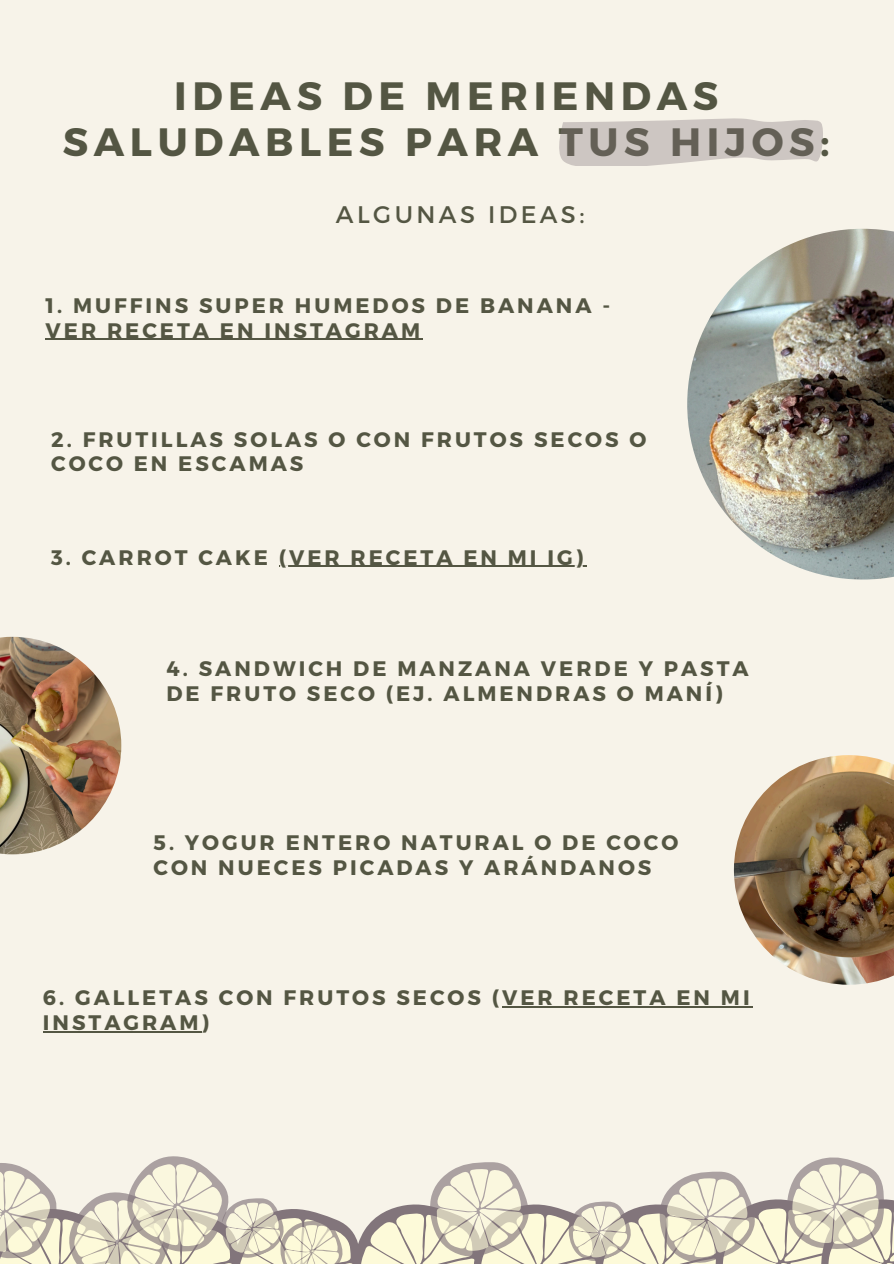
<style>
.page{position:relative;width:894px;height:1264px;background:#fff}
.page>*{position:absolute;margin:0;border:0;box-sizing:border-box;transform-origin:0 0}
.t1{font:700 39.45px/46.2px "Montserrat";letter-spacing:.14em;color:#545643;text-align:center}
.t2{font:24px "Montserrat";letter-spacing:.14em;color:#545643}
.t3{font:700 21px/24.8px "Montserrat";letter-spacing:.14em;color:#545643}
</style>
<div class="page">
<div style="left:0;top:0;width:893px;height:1260px;background:#f7f3e9"></div>
<svg style="left:559px;top:118px;width:263px;height:47px;background:#d2cbc6"></svg>
<img style="left:687px;top:229px;width:206px;height:350px">
<svg style="left:0;top:1156px;width:893px;height:107px"></svg>
<hr style="left:46px;top:338px;width:377px;height:2px;background:#545643">
<img style="left:0;top:636px;width:121px;height:218px">
<img style="left:733px;top:755px;width:160px;height:229px">
<hr style="left:502px;top:1006px;width:250px;height:1px;background:#545643">
<hr style="left:43px;top:1031px;width:158px;height:1px;background:#545643">
<hr style="left:279px;top:565px;width:307px;height:2px;background:#545643">
<h1 class="t1" style="left:63px;top:70px;width:768px">IDEAS DE MERIENDAS<br>SALUDABLES PARA TUS HIJOS:</h1>
<p class="t2" style="left:336px;top:199px;width:250px">ALGUNAS IDEAS:</p>
<p class="t3" style="left:46px;top:292px;width:566px">1. MUFFINS SUPER HUMEDOS DE BANANA -<br>VER RECETA EN INSTAGRAM</p>
<p class="t3" style="left:51px;top:426px;width:596px">2. FRUTILLAS SOLAS O CON FRUTOS SECOS O<br>COCO EN ESCAMAS</p>
<p class="t3" style="left:51px;top:543px;width:218px">3. CARROT CAKE</p>
<p class="t3" style="left:279px;top:543px;width:306px">(VER RECETA EN MI IG)</p>
<p class="t3" style="left:166px;top:655px;width:583px">4. SANDWICH DE MANZANA VERDE Y PASTA<br>DE FRUTO SECO (EJ. ALMENDRAS O MANÍ)</p>
<p class="t3" style="left:153px;top:829px;width:526px">5. YOGUR ENTERO NATURAL O DE COCO<br>CON NUECES PICADAS Y ARÁNDANOS</p>
<p class="t3" style="left:43px;top:984px;width:708px">6. GALLETAS CON FRUTOS SECOS (VER RECETA EN MI<br>INSTAGRAM)</p>
</div>
